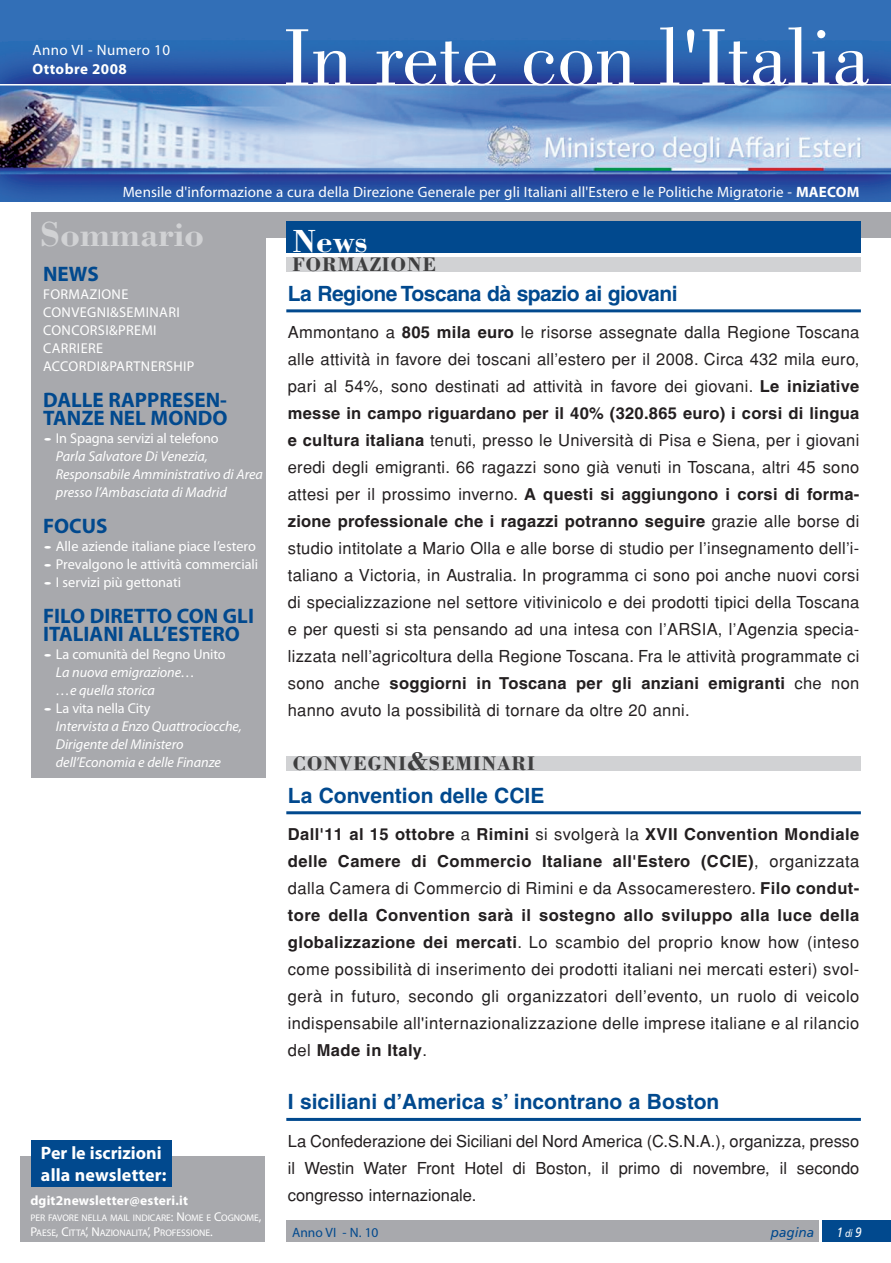
<style>
.page{position:relative;width:891px;height:1263px;background:#fff}
.page>*{position:absolute;margin:0;border:0;box-sizing:border-box;transform-origin:0 0}
.t1{font:82.5px "Bodoni";color:#fff}
.t2{font:700 36px "Bodoni";color:#d1d2d4}
.t3{font:700 33px "Bodoni";color:#fff}
.t4{font:700 21px/18px "Myriad Pro";color:#01498e}
.t5{font:700 21px "Helvetica";color:#01498e}
.t6{font:700 21px "Helvetica";letter-spacing:-.02em;color:#01498e}
.t7{font:700 20.25px "Bodoni";letter-spacing:.04em;color:#3e3e3f}
.t8{font:700 18px/21.6px "Myriad Pro";color:#fff}
.t9{font:16.5px/27px "Helvetica";letter-spacing:.015em;color:#231f20;text-align:justify}
.t10{font:15px "Myriad Pro";letter-spacing:.01em;color:#fff}
.t11{font:700 15px "Myriad Pro";letter-spacing:.03em;color:#fff}
.t12{font:italic 14.25px/18px "Myriad Pro";letter-spacing:-.005em;color:#fff}
.t13{font:14.25px/18px "Myriad Pro";color:#fff}
.t14{font:14.25px/18px "Myriad Pro";letter-spacing:.025em;color:#fff}
.t15{font:700 13.5px "Myriad Pro";letter-spacing:.015em;color:#fff}
.t16{font:13.5px "Myriad Pro";color:#01498e}
.t17{font:italic 13.5px "Frutiger";color:#01498e}
.t18{font:italic 13.5px "Frutiger";color:#fff;scale:.85 1}
.t19{font:9.6px/15px "Myriad Pro";letter-spacing:-.005em;color:#fff}
.s1{font-weight:700}
.s2{font-weight:700;font-style:normal}
.s3{font-style:normal}
.s4{font-size:27px}
.s5{font-size:12.75px}
.s6{font-size:10.5px}
</style>
<div class="page">
<div style="left:286px;top:755px;width:574px;height:15px;background:#d1d2d4"></div>
<div style="left:31px;top:212px;width:234px;height:566px;background:#a8a9ad"></div>
<div style="left:31px;top:212px;width:859px;height:26px;background:#a8a9ad"></div>
<div style="left:20px;top:1156px;width:245px;height:85px;background:#a8a9ad"></div>
<hr style="left:286px;top:309px;width:574px;height:3px;background:#01498e">
<img style="left:0;top:0;width:890px;height:202px">
<div style="left:286px;top:1220px;width:532px;height:21px;background:#a8a9ad"></div>
<div style="left:286px;top:221px;width:574px;height:32px;background:#01498e"></div>
<div style="left:286px;top:257px;width:574px;height:14px;background:#d1d2d4"></div>
<div style="left:822px;top:1220px;width:68px;height:21px;background:#01498e"></div>
<hr style="left:0;top:84px;width:890px;height:1px;background:#fff">
<hr style="left:286px;top:811px;width:574px;height:3px;background:#01498e">
<div style="left:31px;top:1139px;width:140px;height:47px;background:#01498e"></div>
<hr style="left:286px;top:1117px;width:574px;height:3px;background:#01498e">
<p class="t10" style="left:32px;top:44px;width:139px">Anno VI - Numero 10</p>
<p class="t11" style="left:32px;top:64px;width:96px">Ottobre 2008</p>
<h1 class="t1" style="left:283px;top:27px;width:587px">In rete con l'Italia</h1>
<p class="t10" style="left:123px;top:186px;width:738px">Mensile d'informazione a cura della Direzione Generale per gli Italiani all'Estero e le Politiche Migratorie - <span class="s1">MAECOM</span></p>
<h3 class="t3" style="left:292px;top:229px;width:77px">News</h3>
<p class="t7" style="left:292px;top:257px;width:145px">FORMAZIONE</p>
<h2 class="t2" style="left:40px;top:221px;width:165px">Sommario</h2>
<p class="t4" style="left:43px;top:266px;width:57px">NEWS</p>
<p class="t14" style="left:43px;top:286px;width:153px">FORMAZIONE<br>CONVEGNI&amp;SEMINARI<br>CONCORSI&amp;PREMI<br>CARRIERE<br>ACCORDI&amp;PARTNERSHIP</p>
<p class="t4" style="left:43px;top:392px;width:186px">DALLE RAPPRESEN-<br>TANZE NEL MONDO</p>
<p class="t12" style="left:56px;top:430px;width:208px;text-indent:-13px"><span class="s2">·</span><span class="s3">In Spagna servizi al telefono<br></span>Parla Salvatore Di Venezia,<br>Responsabile Amministrativo di Area presso l’Ambasciata di Madrid</p>
<p class="t4" style="left:43px;top:518px;width:66px">FOCUS</p>
<p class="t13" style="left:43px;top:538px;width:216px"><span class="s1">·</span>Alle aziende italiane piace l’estero <span class="s1">·</span>Prevalgono le attività commerciali <span class="s1">·</span>I servizi più gettonati</p>
<p class="t4" style="left:43px;top:608px;width:212px">FILO DIRETTO CON GLI<br>ITALIANI ALL’ESTERO</p>
<p class="t13" style="left:43px;top:646px;width:184px"><span class="s1">·</span>La comunità del Regno Unito</p>
<p class="t12" style="left:56px;top:664px;width:141px">La nuova emigrazione…</p>
<p class="t12" style="left:56px;top:682px;width:100px">…e quella storica</p>
<p class="t13" style="left:43px;top:700px;width:109px"><span class="s1">·</span>La vita nella City</p>
<p class="t12" style="left:56px;top:718px;width:187px">Intervista a Enzo Quattrociocche,</p>
<p class="t12" style="left:56px;top:736px;width:129px">Dirigente del Ministero</p>
<p class="t12" style="left:56px;top:754px;width:166px">dell’Economia e delle Finanze</p>
<p class="t6" style="left:288px;top:286px;width:391px">La Regione Toscana dà spazio ai giovani</p>
<p class="t9" style="left:288px;top:320px;width:573px">Ammontano a <span class="s1">805 mila euro</span> le risorse assegnate dalla Regione Toscana alle attività in favore dei toscani all’estero per il 2008. Circa 432 mila euro, pari al 54%, sono destinati ad attività in favore dei giovani. <span class="s1">Le iniziative messe in campo riguardano per il 40% (320.865 euro) i corsi di lingua e cultura italiana</span> tenuti, presso le Università di Pisa e Siena, per i giovani eredi degli emigranti. 66 ragazzi sono già venuti in Toscana, altri 45 sono attesi per il prossimo inverno. <span class="s1">A questi si aggiungono i corsi di forma&shy;zione professionale che i ragazzi potranno seguire</span> grazie alle borse di studio intitolate a Mario Olla e alle borse di studio per l’insegnamento dell’i&shy;taliano a Victoria, in Australia. In programma ci sono poi anche nuovi corsi di specializzazione nel settore vitivinicolo e dei prodotti tipici della Toscana e per questi si sta pensando ad una intesa con l’ARSIA, l’Agenzia specia&shy;lizzata nell’agricoltura della Regione Toscana. Fra le attività programmate ci sono anche <span class="s1">soggiorni in Toscana per gli anziani emigranti</span> che non hanno avuto la possibilità di tornare da oltre 20 anni.</p>
<p class="t7" style="left:292px;top:755px;width:244px">CONVEGNI<span class="s4">&amp;</span>SEMINARI</p>
<p class="t8" style="left:41px;top:1143px;width:127px">Per le iscrizioni alla newsletter:</p>
<p class="t15" style="left:30px;top:1194px;width:159px">dgit2newsletter@esteri.it</p>
<p class="t19" style="left:30px;top:1211px;width:232px">PER FAVORE NELLA MAIL INDICARE<span class="s5">: N</span>OME E <span class="s5">C</span>OGNOME<span class="s5">,<br>P</span>AESE<span class="s5">, C</span>ITTA<span class="s5">’, N</span>AZIONALITA<span class="s5">’, P</span>ROFESSIONE<span class="s5">.</span></p>
<p class="t5" style="left:288px;top:787px;width:258px">La Convention delle CCIE</p>
<p class="t9" style="left:288px;top:822px;width:573px"><span class="s1">Dall'11 al 15 ottobre</span> a <span class="s1">Rimini</span> si svolgerà la <span class="s1">XVII Convention Mondiale delle Camere di Commercio Italiane all'Estero (CCIE)</span>, organizzata dalla Camera di Commercio di Rimini e da Assocamerestero. <span class="s1">Filo condut&shy;tore della Convention sarà il sostegno allo sviluppo alla luce della globalizzazione dei mercati</span>. Lo scambio del proprio know how (inteso come possibilità di inserimento dei prodotti italiani nei mercati esteri) svol&shy;gerà in futuro, secondo gli organizzatori dell’evento, un ruolo di veicolo indispensabile all'internazionalizzazione delle imprese italiane e al rilancio del <span class="s1">Made in Italy</span>.</p>
<p class="t5" style="left:288px;top:1094px;width:433px">I siciliani d’America s’ incontrano a Boston</p>
<p class="t9" style="left:288px;top:1128px;width:573px">La Confederazione dei Siciliani del Nord America (C.S.N.A.), organizza, presso il Westin Water Front Hotel di Boston, il primo di novembre, il secondo congresso internazionale.</p>
<p class="t16" style="left:292px;top:1226px;width:88px">Anno VI - N. 10</p>
<p class="t17" style="left:770px;top:1226px;width:45px">pagina</p>
<p class="t18" style="left:836px;top:1226px;width:31px">1 <span class="s6">di</span> 9</p>
</div>
